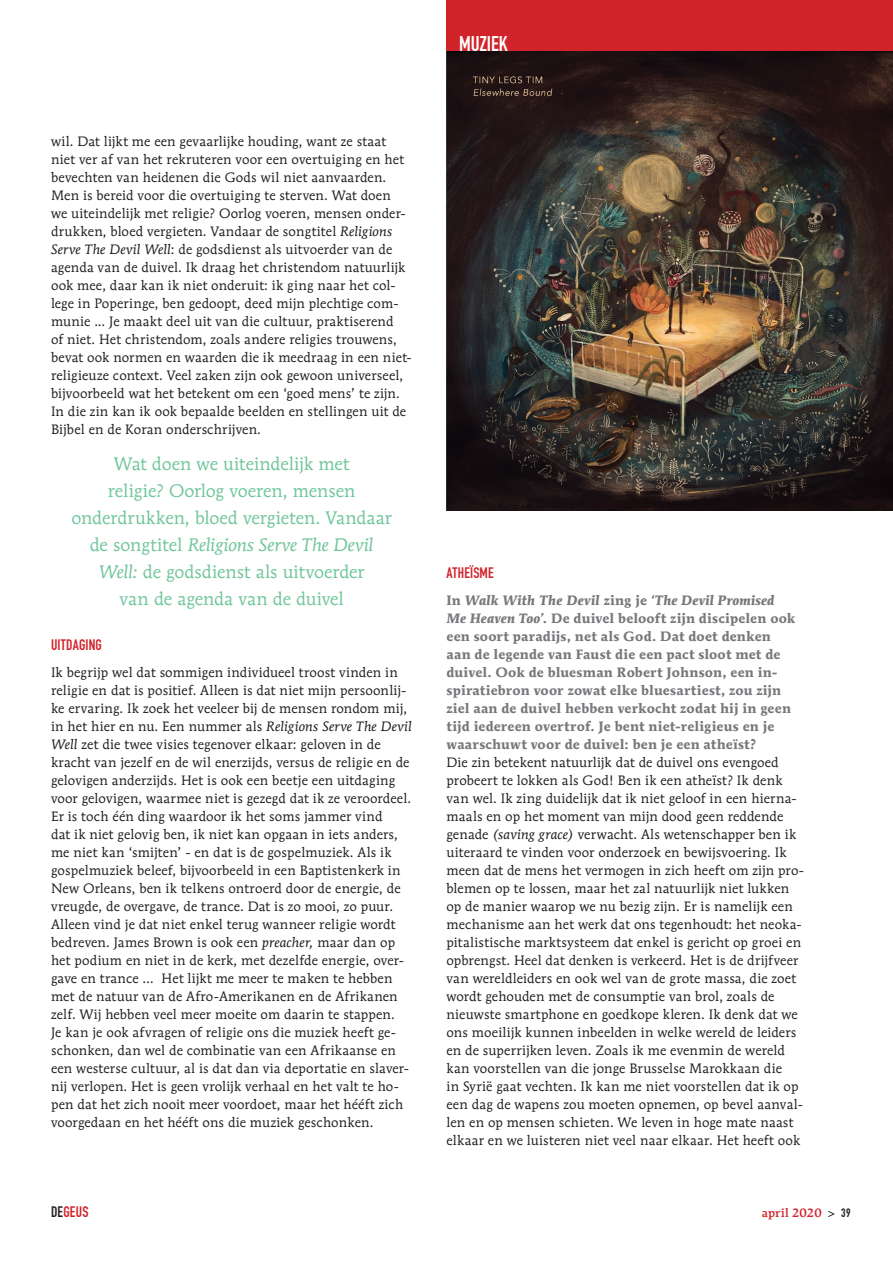
<style>
.page{position:relative;width:893px;height:1263px;background:#fff}
.page>*{position:absolute;margin:0;border:0;box-sizing:border-box;transform-origin:0 0}
.t1{font:21px "DIN Engschrift Std";color:#fff}
.t2{font:18px/27px "Mendoza Roman Std";color:#71c69c;text-align:center}
.t3{font:15px "DIN Engschrift Std";letter-spacing:.01em;color:#d1232a}
.t4{font:13.5px/18px "Mendoza Roman Std";letter-spacing:.015em;color:#231f20}
.t5{font:700 13.5px/18px "Mendoza Roman Std";letter-spacing:.01em;color:#76787b}
.t6{font:500 12px "Mendoza Roman Std";letter-spacing:.015em;color:#d1232a}
.s1{font-style:italic}
.s2{color:#231f20}
.s3{font-family:"DIN Engschrift Std";font-weight:400;color:#231f20}
</style>
<div class="page">
<img style="left:446px;top:51px;width:447px;height:459px">
<div style="left:446px;top:0;width:447px;height:51px;background:#d1232a"></div>
<p class="t4" style="left:51px;top:132px;width:362px">wil. Dat lijkt me een gevaarlijke houding, want ze staat niet ver af van het rekruteren voor een overtuiging en het bevechten van heidenen die Gods wil niet aanvaarden.<br>Men is bereid voor die overtuiging te sterven. Wat doen<br>we uiteindelijk met religie? Oorlog voeren, mensen onder&shy;drukken, bloed vergieten. Vandaar de songtitel <span class="s1">Religions Serve The Devil Well</span>: de godsdienst als uitvoerder van de agenda van de duivel. Ik draag het christendom natuurlijk ook mee, daar kan ik niet onderuit: ik ging naar het col&shy;lege in Poperinge, ben gedoopt, deed mijn plechtige com&shy;munie ... Je maakt deel uit van die cultuur, praktiserend<br>of niet. Het christendom, zoals andere religies trouwens, bevat ook normen en waarden die ik meedraag in een niet&shy;religieuze context. Veel zaken zijn ook gewoon universeel, bijvoorbeeld wat het betekent om een ‘goed mens’ te zijn.<br>In die zin kan ik ook bepaalde beelden en stellingen uit de Bijbel en de Koran onderschrijven.</p>
<h2 class="t2" style="left:72px;top:450px;width:322px">Wat doen we uiteindelijk met<br>religie? Oorlog voeren, mensen onderdrukken, bloed vergieten. Vandaar de songtitel <span class="s1">Religions Serve The Devil Well:</span> de godsdienst als uitvoerder<br>van de agenda van de duivel</h2>
<p class="t3" style="left:51px;top:636px;width:52px">UITDAGING</p>
<p class="t4" style="left:51px;top:663px;width:362px">Ik begrijp wel dat sommigen individueel troost vinden in religie en dat is positief. Alleen is dat niet mijn persoonlij&shy;ke ervaring. Ik zoek het veeleer bij de mensen rondom mij, in het hier en nu. Een nummer als <span class="s1">Religions Serve The Devil Well</span> zet die twee visies tegenover elkaar: geloven in de kracht van jezelf en de wil enerzijds, versus de religie en de gelovigen anderzijds. Het is ook een beetje een uitdaging voor gelovigen, waarmee niet is gezegd dat ik ze veroordeel.<br>Er is toch één ding waardoor ik het soms jammer vind<br>dat ik niet gelovig ben, ik niet kan opgaan in iets anders, me niet kan ‘smijten’ - en dat is de gospelmuziek. Als ik gospelmuziek beleef, bijvoorbeeld in een Baptistenkerk in New Orleans, ben ik telkens ontroerd door de energie, de vreugde, de overgave, de trance. Dat is zo mooi, zo puur.<br>Alleen vind je dat niet enkel terug wanneer religie wordt bedreven. James Brown is ook een <span class="s1">preacher,</span> maar dan op het podium en niet in de kerk, met dezelfde energie, over&shy;gave en trance … Het lijkt me meer te maken te hebben met de natuur van de Afro-Amerikanen en de Afrikanen zelf. Wij hebben veel meer moeite om daarin te stappen.<br>Je kan je ook afvragen of religie ons die muziek heeft ge&shy;schonken, dan wel de combinatie van een Afrikaanse en een westerse cultuur, al is dat dan via deportatie en slaver&shy;nij verlopen. Het is geen vrolijk verhaal en het valt te ho&shy;pen dat het zich nooit meer voordoet, maar het hééft zich voorgedaan en het hééft ons die muziek geschonken.</p>
<h1 class="t1" style="left:459px;top:31px;width:50px">MUZIEK</h1>
<p class="t3" style="left:446px;top:564px;width:49px">ATHEÏSME</p>
<p class="t5" style="left:446px;top:591px;width:350px">In <span class="s1">Walk With The Devil</span> zing je <span class="s1">‘The Devil Promised Me Heaven Too’</span>. De duivel belooft zijn discipelen ook een soort paradijs, net als God. Dat doet denken aan de legende van Faust die een pact sloot met de duivel. Ook de bluesman Robert Johnson, een in&shy;spiratiebron voor zowat elke bluesartiest, zou zijn ziel aan de duivel hebben verkocht zodat hij in geen tijd iedereen overtrof. Je bent niet-religieus en je waarschuwt voor de duivel: ben je een atheïst?</p>
<p class="t4" style="left:446px;top:753px;width:359px">Die zin betekent natuurlijk dat de duivel ons evengoed probeert te lokken als God! Ben ik een atheïst? Ik denk van wel. Ik zing duidelijk dat ik niet geloof in een hierna&shy;maals en op het moment van mijn dood geen reddende genade <span class="s1">(saving grace)</span> verwacht. Als wetenschapper ben ik uiteraard te vinden voor onderzoek en bewijsvoering. Ik meen dat de mens het vermogen in zich heeft om zijn pro&shy;blemen op te lossen, maar het zal natuurlijk niet lukken op de manier waarop we nu bezig zijn. Er is namelijk een mechanisme aan het werk dat ons tegenhoudt: het neoka&shy;pitalistische marktsysteem dat enkel is gericht op groei en opbrengst. Heel dat denken is verkeerd. Het is de drijfveer van wereldleiders en ook wel van de grote massa, die zoet wordt gehouden met de consumptie van brol, zoals de nieuwste smartphone en goedkope kleren. Ik denk dat we ons moeilijk kunnen inbeelden in welke wereld de leiders en de superrijken leven. Zoals ik me evenmin de wereld kan voorstellen van die jonge Brusselse Marokkaan die<br>in Syrië gaat vechten. Ik kan me niet voorstellen dat ik op een dag de wapens zou moeten opnemen, op bevel aanval&shy;len en op mensen schieten. We leven in hoge mate naast elkaar en we luisteren niet veel naar elkaar. Het heeft ook</p>
<p class="t3" style="left:51px;top:1203px;width:39px"><span class="s2">DE</span>GEUS</p>
<p class="t6" style="left:762px;top:1205px;width:90px">april 2020 <span class="s3">&gt; 39</span></p>
</div>
